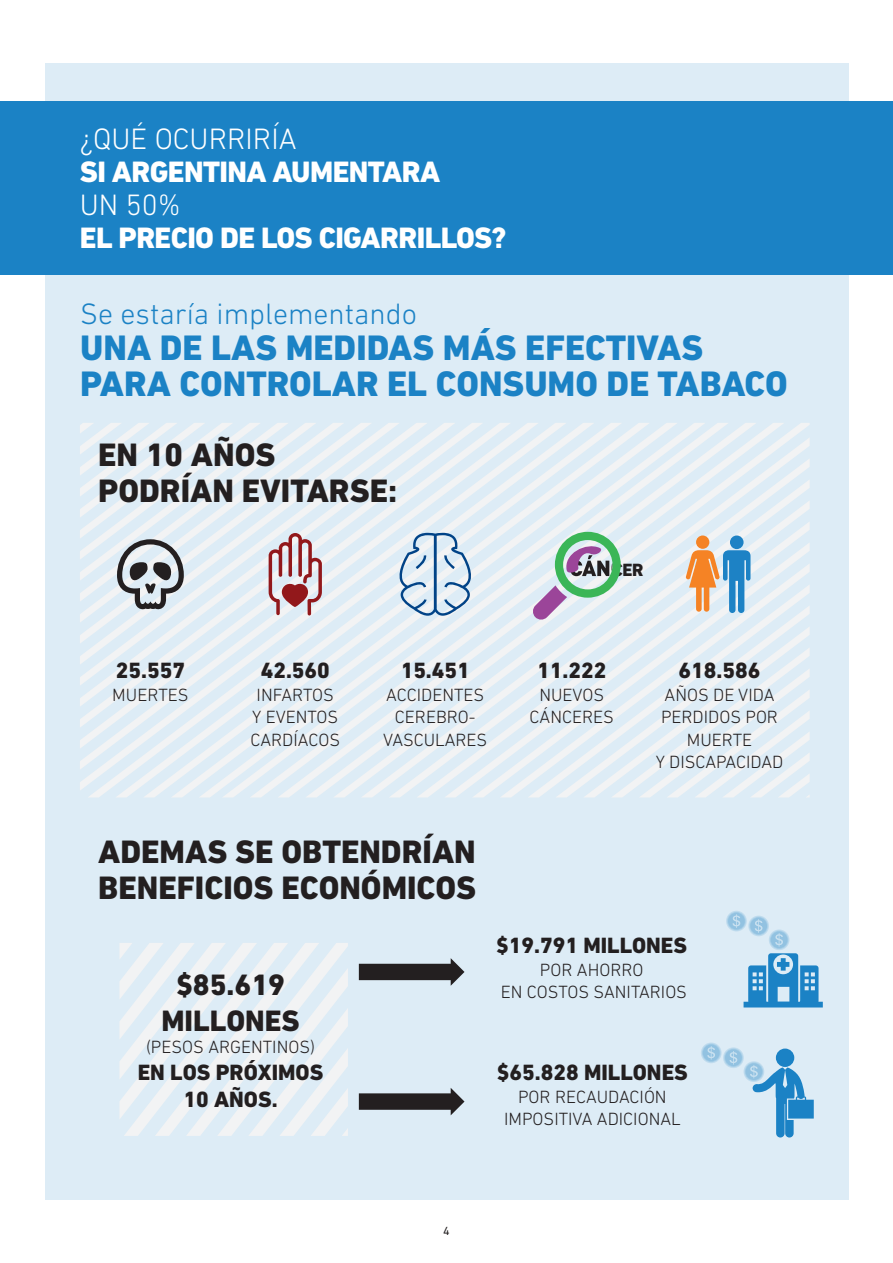
<style>
.page{position:relative;width:893px;height:1263px;background:#fff}
.page>*{position:absolute;margin:0;border:0;box-sizing:border-box;transform-origin:0 0}
.t1{font:800 36px/36px "DIN Next LT Pro";color:#1b82c5}
.t2{font:800 33px/36px "DIN Next LT Pro";color:#231f20}
.t3{font:800 30px "DIN Next LT Pro";letter-spacing:-.02em;color:#fff}
.t4{font:300 30px "DIN Next LT Pro";color:#1b82c5}
.t5{font:300 30px "DIN Next LT Pro";color:#fff}
.t6{font:800 30px/36px "DIN Next LT Pro";color:#231f20;text-align:center}
.t7{font:800 22.5px/27px "DIN Next LT Pro";color:#231f20;text-align:center}
.t8{font:300 18px/22.5px "DIN Next LT Pro";color:#231f20;text-align:center}
.t9{font:800 18px "DIN Next LT Pro";letter-spacing:-.02em;color:#231f20}
.t10{font:12px "DIN Next LT Pro";color:#231f20}
</style>
<div class="page">
<div style="left:45px;top:63px;width:803px;height:1137px;background:#ddecf6"></div>
<svg style="left:305px;top:423px;width:505px;height:277px"></svg>
<svg style="left:333px;top:437px;width:477px;height:263px"></svg>
<svg style="left:361px;top:458px;width:449px;height:242px"></svg>
<svg style="left:389px;top:479px;width:421px;height:221px"></svg>
<svg style="left:416px;top:500px;width:394px;height:200px"></svg>
<svg style="left:444px;top:521px;width:366px;height:179px"></svg>
<svg style="left:472px;top:542px;width:338px;height:158px"></svg>
<svg style="left:500px;top:563px;width:310px;height:137px"></svg>
<svg style="left:528px;top:584px;width:282px;height:116px"></svg>
<svg style="left:555px;top:605px;width:255px;height:95px"></svg>
<svg style="left:583px;top:626px;width:227px;height:74px"></svg>
<svg style="left:80px;top:700px;width:730px;height:21px"></svg>
<svg style="left:80px;top:721px;width:730px;height:76px"></svg>
<div style="left:0;top:101px;width:893px;height:174px;background:#1b82c5"></div>
<svg style="left:119px;top:943px;width:229px;height:193px"></svg>
<svg style="left:359px;top:958px;width:105px;height:28px"></svg>
<svg style="left:359px;top:1088px;width:105px;height:27px"></svg>
<svg style="left:80px;top:423px;width:242px;height:192px"></svg>
<svg style="left:397px;top:533px;width:77px;height:83px"></svg>
<div style="left:730px;top:535px;width:13px;height:14px;background:#1d82c5;border-radius:50%"></div>
<svg style="left:686px;top:550px;width:64px;height:63px"></svg>
<div style="left:696px;top:535px;width:13px;height:14px;background:#f58325;border-radius:50%"></div>
<svg style="left:743px;top:953px;width:80px;height:54px"></svg>
<svg style="left:743px;top:1061px;width:21px;height:21px"></svg>
<svg style="left:745px;top:1062px;width:18px;height:19px"></svg>
<div style="left:745px;top:1063px;width:17px;height:17px;background:#92c2e1;border-radius:50%"></div>
<svg style="left:723px;top:1047px;width:21px;height:21px"></svg>
<svg style="left:724px;top:1048px;width:19px;height:19px"></svg>
<div style="left:725px;top:1049px;width:17px;height:17px;background:#92c2e1;border-radius:50%"></div>
<svg style="left:730px;top:1051px;width:7px;height:13px"></svg>
<svg style="left:701px;top:1042px;width:21px;height:21px"></svg>
<svg style="left:702px;top:1043px;width:18px;height:19px"></svg>
<div style="left:703px;top:1044px;width:17px;height:17px;background:#92c2e1;border-radius:50%"></div>
<svg style="left:707px;top:1046px;width:8px;height:14px"></svg>
<svg style="left:769px;top:929px;width:20px;height:21px"></svg>
<svg style="left:770px;top:930px;width:18px;height:19px"></svg>
<div style="left:771px;top:931px;width:16px;height:17px;background:#92c2e1;border-radius:50%"></div>
<svg style="left:775px;top:933px;width:8px;height:14px"></svg>
<div style="left:748px;top:916px;width:21px;height:20px;background:#bedbed;border-radius:50%"></div>
<svg style="left:749px;top:917px;width:19px;height:18px"></svg>
<div style="left:750px;top:917px;width:17px;height:17px;background:#92c2e1;border-radius:50%"></div>
<svg style="left:755px;top:919px;width:7px;height:14px"></svg>
<div style="left:726px;top:911px;width:21px;height:20px;background:#bedaed;border-radius:50%"></div>
<svg style="left:727px;top:912px;width:19px;height:18px"></svg>
<div style="left:728px;top:913px;width:17px;height:16px;background:#92c2e1;border-radius:50%"></div>
<svg style="left:733px;top:914px;width:7px;height:14px"></svg>
<svg style="left:532px;top:532px;width:89px;height:88px"></svg>
<div style="left:776px;top:1048px;width:18px;height:19px;background:#1b82c5;border-radius:50%"></div>
<svg style="left:750px;top:1065px;width:64px;height:72px"></svg>
<h3 class="t5" style="left:80px;top:121px;width:218px">¿QUÉ OCURRIRÍA</h3>
<h3 class="t3" style="left:80px;top:154px;width:362px">SI ARGENTINA AUMENTARA</h3>
<h3 class="t5" style="left:80px;top:187px;width:102px">UN 50%</h3>
<h3 class="t3" style="left:80px;top:220px;width:428px">EL PRECIO DE LOS CIGARRILLOS?</h3>
<h3 class="t4" style="left:80px;top:297px;width:338px">Se estaría implementando</h3>
<h1 class="t1" style="left:80px;top:330px;width:709px">UNA DE LAS MEDIDAS MÁS EFECTIVAS<br>PARA CONTROLAR EL CONSUMO DE TABACO</h1>
<h2 class="t2" style="left:98px;top:437px;width:301px">EN 10 AÑOS<br>PODRÍAN EVITARSE:</h2>
<p class="t9" style="left:579px;top:559px;width:66px">CÁNCER</p>
<p class="t7" style="left:116px;top:657px;width:71px">25.557</p>
<p class="t8" style="left:112px;top:683px;width:78px">MUERTES</p>
<p class="t7" style="left:261px;top:657px;width:71px">42.560</p>
<p class="t8" style="left:250px;top:683px;width:91px">INFARTOS<br>Y EVENTOS<br>CARDÍACOS</p>
<p class="t7" style="left:401px;top:657px;width:71px">15.451</p>
<p class="t8" style="left:383px;top:683px;width:106px">ACCIDENTES<br>CEREBRO-<br>VASCULARES</p>
<p class="t7" style="left:537px;top:657px;width:71px">11.222</p>
<p class="t8" style="left:530px;top:683px;width:86px">NUEVOS<br>CÁNCERES</p>
<p class="t7" style="left:679px;top:657px;width:83px">618.586</p>
<p class="t8" style="left:656px;top:683px;width:129px">AÑOS DE VIDA<br>PERDIDOS POR<br>MUERTE<br>Y DISCAPACIDAD</p>
<h2 class="t2" style="left:98px;top:833px;width:380px">ADEMAS SE OBTENDRÍAN<br>BENEFICIOS ECONÓMICOS</h2>
<h3 class="t6" style="left:161px;top:967px;width:140px">$85.619<br>MILLONES</h3>
<p class="t8" style="left:146px;top:1036px;width:171px">(PESOS ARGENTINOS)</p>
<p class="t7" style="left:138px;top:1059px;width:187px">EN LOS PRÓXIMOS<br>10 AÑOS.</p>
<p class="t7" style="left:496px;top:932px;width:192px">$19.791 MILLONES</p>
<p class="t8" style="left:501px;top:958px;width:188px">POR AHORRO<br>EN COSTOS SANITARIOS</p>
<p class="t7" style="left:497px;top:1059px;width:192px">$65.828 MILLONES</p>
<p class="t8" style="left:504px;top:1085px;width:178px">POR RECAUDACIÓN<br>IMPOSITIVA ADICIONAL</p>
<p class="t10" style="left:443px;top:1224px;width:8px">4</p>
</div>
